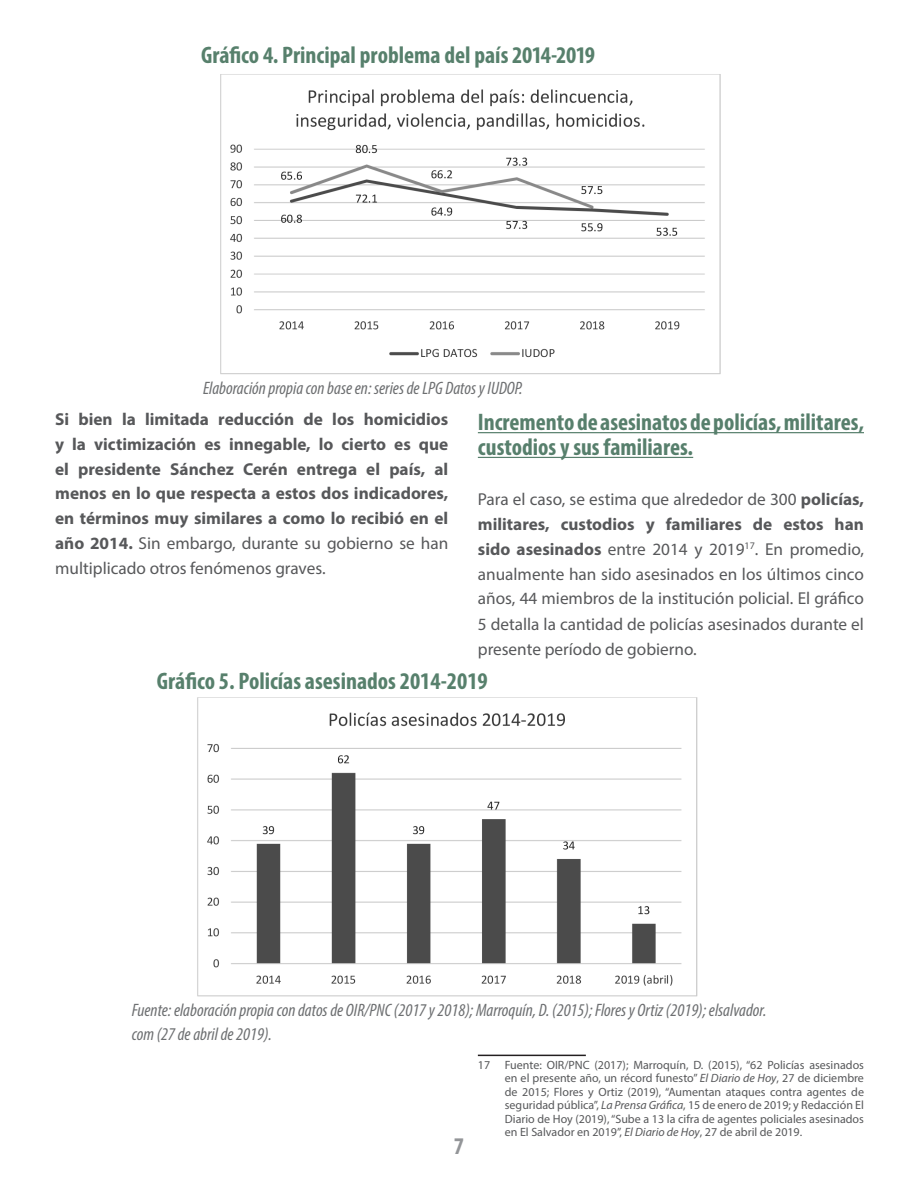
<style>
.page{position:relative;width:918px;height:1188px;background:#fff}
.page>*{position:absolute;margin:0;border:0;box-sizing:border-box;transform-origin:0 0}
.Titulo_gráfica{font:700 condensed 24px "Myriad Pro";color:#57806c}
.t1{font:700 condensed 24px/24.8px "Myriad Pro";color:#577f6c}
.t2{font:700 condensed 24px "Myriad Pro";color:#939598}
.fuente{font:italic condensed 18px/24px "Myriad Pro";color:#6d6f71}
.t3{font:17.25px/25px "Myriad Pro";color:#57585a;text-align:justify}
.t4{font:700 17.25px/24.9px "Myriad Pro";color:#57585a;text-align:justify}
.footnote{font:12px/13.5px "Myriad Pro";color:#57585a;text-align:justify}
.s1{font-weight:400}
.s2{font-weight:700}
.s3{font-style:italic}
</style>
<div class="page">
<img style="left:220px;top:74px;width:501px;height:301px">
<hr style="left:478px;top:432px;width:386px;height:1px;background:#577f6c">
<hr style="left:478px;top:457px;width:215px;height:1px;background:#577f6c">
<hr style="left:478px;top:1055px;width:108px;height:1px;background:#231f20">
<img style="left:197px;top:697px;width:501px;height:300px">
<p class="Titulo_gráfica" style="left:201px;top:40px;width:396px">Gráfico 4. Principal problema del país 2014-2019</p>
<p class="fuente" style="left:203px;top:376px;width:321px">Elaboración propia con base en: series de LPG Datos y IUDOP.</p>
<p class="t4" style="left:55px;top:406px;width:395px">Si bien la limitada reducción de los homicidios y la victimización es innegable, lo cierto es que el presidente Sánchez Cerén entrega el país, al menos en lo que respecta a estos dos indicadores, en términos muy similares a como lo recibió en el año 2014. <span class="s1">Sin embargo, durante su gobierno se han multiplicado otros fenómenos graves.</span></p>
<p class="t1" style="left:478px;top:409px;width:388px">Incremento de asesinatos de policías, militares, custodios y sus familiares.</p>
<p class="t3" style="left:478px;top:487px;width:388px">Para el caso, se estima que alrededor de 300 <span class="s2">policías, militares, custodios y familiares de estos han sido asesinados</span> entre 2014 y 2019<sup>17</sup>. En promedio, anualmente han sido asesinados en los últimos cinco años, 44 miembros de la institución policial. El gráfico 5 detalla la cantidad de policías asesinados durante el presente período de gobierno.</p>
<p class="Titulo_gráfica" style="left:157px;top:666px;width:333px">Gráfico 5. Policías asesinados 2014-2019</p>
<p class="fuente" style="left:132px;top:998px;width:636px">Fuente: elaboración propia con datos de OIR/PNC (2017 y 2018); Marroquín, D. (2015); Flores y Ortiz (2019); elsalvador. com (27 de abril de 2019).</p>
<p class="t2" style="left:454px;top:1131px;width:12px">7</p>
<p class="footnote" style="left:505px;top:1058px;width:361px;text-indent:-27px">17 Fuente: OIR/PNC (2017); Marroquín, D. (2015), “62 Policías asesinados en el presente año, un récord funesto” <span class="s3">El Diario de Hoy</span>, 27 de diciembre de 2015; Flores y Ortiz (2019), “Aumentan ataques contra agentes de seguridad pública”, <span class="s3">La Prensa Gráfica</span>, 15 de enero de 2019; y Redacción El Diario de Hoy (2019), “Sube a 13 la cifra de agentes policiales asesinados en El Salvador en 2019”, <span class="s3">El Diario de Hoy</span>, 27 de abril de 2019.</p>
</div>
